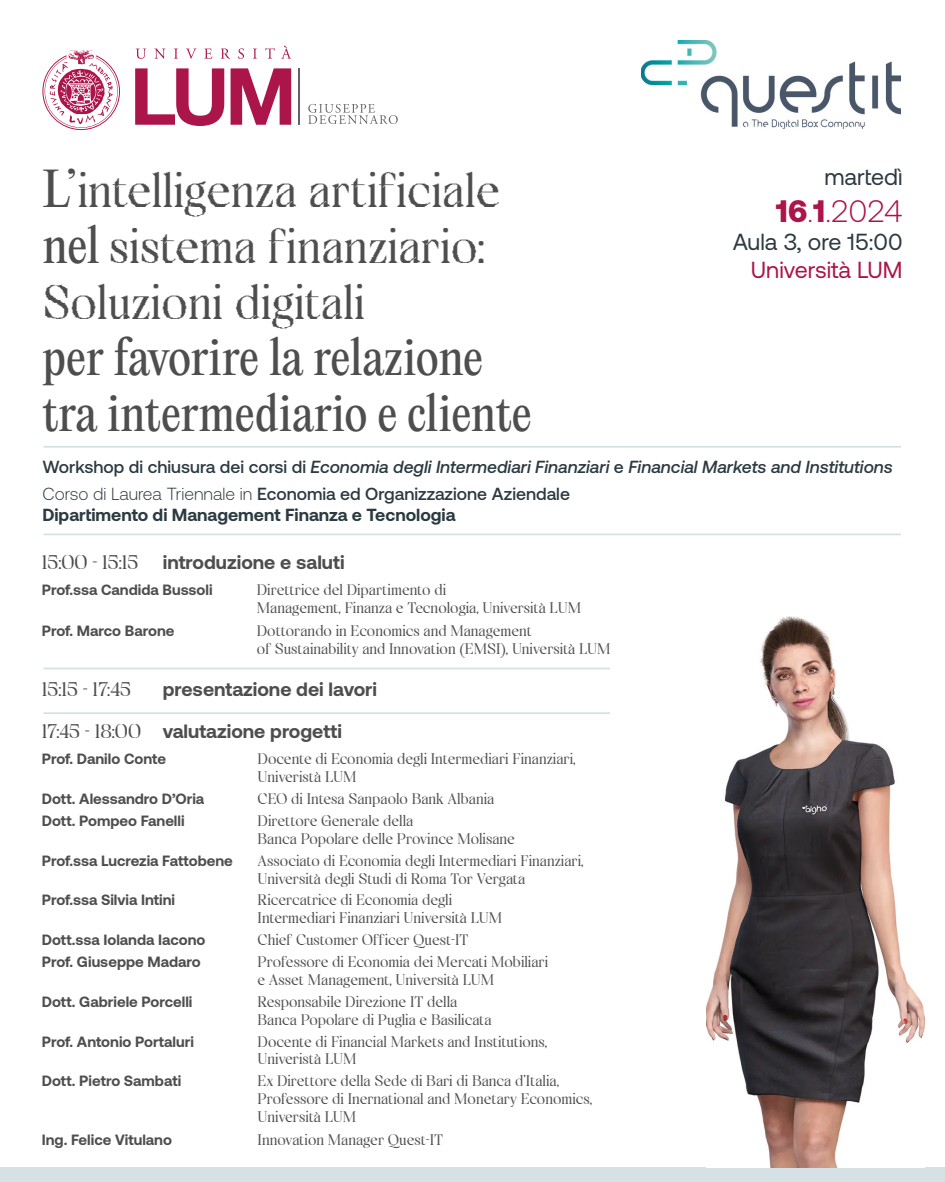
<style>
.page{position:relative;width:945px;height:1182px;background:#fff}
.page>*{position:absolute;margin:0;border:0;box-sizing:border-box;transform-origin:0 0}
.t1{font:46.73px/56px "Alliance Data";color:#4e4e4e}
.t2{font:46.73px/56px "PP Editorial New";letter-spacing:-.01em;color:#4e4e4e}
.t3{font:300 30.97px "Aeonik";color:#ac154a}
.t4{font:23.28px "Aeonik";color:#2c3a42}
.t5{font:23.28px "Aeonik";color:#ac154a}
.t6{font:700 19.25px/42px "Aeonik";color:#4e4e4e}
.t7{font:19.25px "Alliance Data";color:#4e4e4e}
.t8{font:italic 500 17.5px/26.2px "Aeonik";color:#2c3a42}
.t9{font:700 17.5px "Aeonik";color:#2c3a42}
.t10{font:14.88px/17.8px "Alliance Data";color:#4e4e4e}
.t11{font:700 14.88px "Aeonik";color:#4e4e4e}
.s1{font-weight:900}
.s2{font-family:"PP Editorial New"}
.s3{font-style:normal}
.s4{font-weight:300;font-style:normal}
.s5{font-family:"Alliance Data";font-weight:400}
</style>
<div class="page">
<div style="left:0;top:1167px;width:945px;height:14px;background:#d6e1e6"></div>
<hr style="left:43px;top:533px;width:858px;height:2px;background:#d6e1e6">
<hr style="left:43px;top:446px;width:858px;height:1px;background:#d6e1e6">
<hr style="left:43px;top:667px;width:567px;height:2px;background:#d6e1e6">
<hr style="left:43px;top:712px;width:567px;height:2px;background:#d6e1e6">
<img style="left:706px;top:616px;width:219px;height:551px">
<svg style="left:42px;top:50px;width:78px;height:80px"></svg>
<svg style="left:135px;top:68px;width:89px;height:58px"></svg>
<svg style="left:231px;top:68px;width:60px;height:57px"></svg>
<svg style="left:308px;top:104px;width:90px;height:20px"></svg>
<hr style="left:299px;top:68px;width:1px;height:57px;background:#666064">
<svg style="left:136px;top:49px;width:10px;height:10px"></svg>
<svg style="left:154px;top:49px;width:11px;height:10px"></svg>
<svg style="left:174px;top:49px;width:4px;height:10px"></svg>
<svg style="left:186px;top:49px;width:10px;height:10px"></svg>
<svg style="left:204px;top:49px;width:8px;height:10px"></svg>
<svg style="left:221px;top:49px;width:9px;height:10px"></svg>
<svg style="left:238px;top:48px;width:6px;height:11px"></svg>
<svg style="left:253px;top:49px;width:4px;height:10px"></svg>
<svg style="left:265px;top:48px;width:10px;height:11px"></svg>
<svg style="left:281px;top:46px;width:10px;height:13px"></svg>
<img style="left:641px;top:40px;width:260px;height:89px">
<h3 class="t4" style="left:824px;top:164px;width:80px">martedì</h3>
<h2 class="t3" style="left:776px;top:194px;width:128px"><span class="s1">16</span>.<span class="s1">1</span>.2024</h2>
<h3 class="t4" style="left:733px;top:229px;width:171px">Aula 3, ore 15:00</h3>
<h3 class="t5" style="left:751px;top:257px;width:153px">Università LUM</h3>
<h1 class="t1" style="left:42px;top:164px;width:459px"><span class="s2">L’</span>intelligenza artificiale <span class="s2">nel</span> sistema finanziario:<br>Soluzioni digitali</h1>
<h1 class="t2" style="left:42px;top:329px;width:491px">per favorire la relazione tra intermediario e cliente</h1>
<p class="t8" style="left:42px;top:454px;width:852px"><span class="s3">Workshop di chiusura dei corsi di</span> Economia degli Intermediari Finanziari <span class="s3">e</span> Financial Markets and Institutions<br><span class="s4">Corso di Laurea Triennale in</span> <span class="s3">Economia ed Organizzazione Aziendale</span></p>
<p class="t9" style="left:42px;top:504px;width:415px">Dipartimento di Management Finanza e Tecnologia</p>
<p class="t7" style="left:42px;top:552px;width:98px">15:00 - 15:15</p>
<p class="t6" style="left:163px;top:541px;width:183px">introduzione e saluti</p>
<p class="t11" style="left:42px;top:581px;width:172px">Prof.ssa Candida Bussoli</p>
<p class="t10" style="left:257px;top:582px;width:326px">Direttrice del Dipartimento di<br>Management, Finanza e Tecnologia, Università LUM</p>
<p class="t11" style="left:42px;top:622px;width:134px">Prof. Marco Barone</p>
<p class="t10" style="left:257px;top:622px;width:355px">Dottorando in Economics and Management<br>of Sustainability and Innovation (EMSI), Università LUM</p>
<p class="t7" style="left:42px;top:678px;width:91px">15:15 - 17:45</p>
<p class="t6" style="left:42px;top:668px;width:337px;text-indent:121px">presentazione dei lavori<br><span class="s5">17:45 - 18:00</span> valutazione progetti</p>
<p class="t11" style="left:42px;top:750px;width:126px">Prof. Danilo Conte</p>
<p class="t10" style="left:258px;top:750px;width:319px">Docente di Economia degli Intermediari Finanziari,<br>Univeristà LUM</p>
<p class="t11" style="left:42px;top:790px;width:164px">Dott. Alessandro D’Oria</p>
<p class="t10" style="left:258px;top:790px;width:238px">CEO di Intesa Sanpaolo Bank Albania</p>
<p class="t11" style="left:42px;top:812px;width:144px">Dott. Pompeo Fanelli</p>
<p class="t10" style="left:258px;top:812px;width:259px">Direttore Generale della<br>Banca Popolare delle Province Molisane</p>
<p class="t11" style="left:42px;top:851px;width:193px">Prof.ssa Lucrezia Fattobene</p>
<p class="t10" style="left:258px;top:852px;width:327px">Associato di Economia degli Intermediari Finanziari,<br>Università degli Studi di Roma Tor Vergata</p>
<p class="t11" style="left:42px;top:891px;width:135px">Prof.ssa Silvia Intini</p>
<p class="t10" style="left:258px;top:891px;width:246px">Ricercatrice di Economia degli<br>Intermediari Finanziari Università LUM</p>
<p class="t11" style="left:42px;top:931px;width:165px">Dott.ssa Iolanda Iacono</p>
<p class="t10" style="left:258px;top:931px;width:212px">Chief Customer Officer Quest-IT</p>
<p class="t11" style="left:42px;top:953px;width:161px">Prof. Giuseppe Madaro</p>
<p class="t10" style="left:258px;top:953px;width:292px">Professore di Economia dei Mercati Mobiliari e Asset Management, Università LUM</p>
<p class="t11" style="left:42px;top:992px;width:152px">Dott. Gabriele Porcelli</p>
<p class="t10" style="left:258px;top:993px;width:236px">Responsabile Direzione IT della<br>Banca Popolare di Puglia e Basilicata</p>
<p class="t11" style="left:42px;top:1032px;width:154px">Prof. Antonio Portaluri</p>
<p class="t10" style="left:258px;top:1032px;width:291px">Docente di Financial Markets and Institutions,<br>Univeristà LUM</p>
<p class="t11" style="left:42px;top:1072px;width:141px">Dott. Pietro Sambati</p>
<p class="t10" style="left:258px;top:1072px;width:336px">Ex Direttore della Sede di Bari di Banca d’Italia,<br>Professore di Inernational and Monetary Economics,<br>Università LUM</p>
<p class="t11" style="left:42px;top:1130px;width:132px">Ing. Felice Vitulano</p>
<p class="t10" style="left:258px;top:1131px;width:187px">Innovation Manager Quest-IT</p>
</div>
